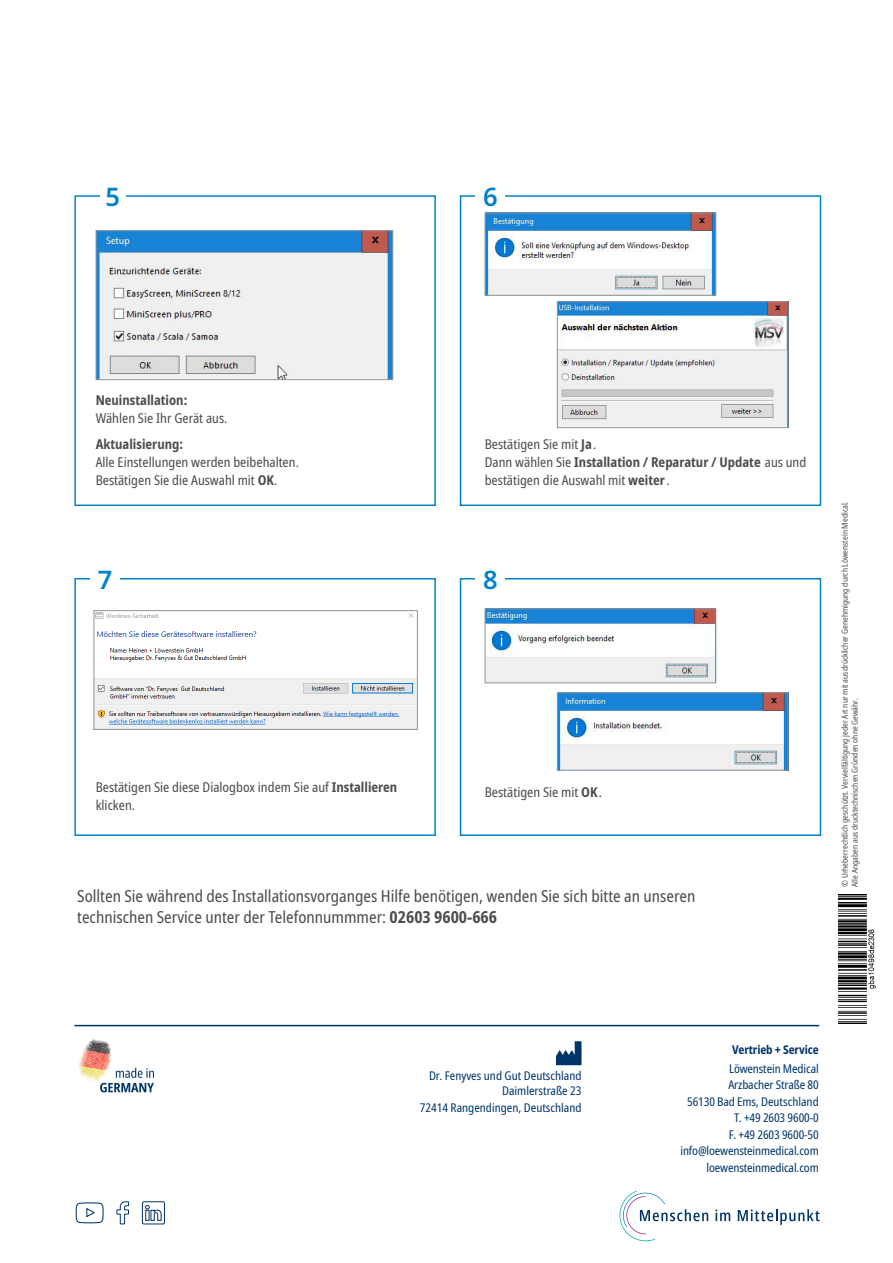
<style>
.page{position:relative;width:893px;height:1263px;background:#fff}
.page>*{position:absolute;margin:0;border:0;box-sizing:border-box;transform-origin:0 0}
.t1{font:600 25.5px "Noto Sans";color:#0082c8}
.t2{font:condensed 16.5px/21px "Noto Sans";color:#4b4c4d}
.t3{font:condensed 13.5px/18px "Noto Sans";color:#4b4c4d}
.t4{font:700 condensed 13.5px "Noto Sans";color:#4b4c4d}
.t5{font:condensed 12px/16.5px "Noto Sans";letter-spacing:-.01em;color:#00356a;text-align:right}
.t6{font:700 condensed 12px "Noto Sans";letter-spacing:-.01em;color:#00356a}
.t7{font:condensed 8.25px "Noto Sans";color:#4b4c4d}
.s1{font-weight:700}
</style>
<div class="page">
<svg style="left:556px;top:1041px;width:26px;height:24px"></svg>
<hr style="left:74px;top:1025px;width:745px;height:1px;background:#00356a">
<svg style="left:141px;top:1201px;width:24px;height:24px"></svg>
<svg style="left:116px;top:1201px;width:14px;height:24px"></svg>
<svg style="left:75px;top:1202px;width:29px;height:22px"></svg>
<img style="left:79px;top:1039px;width:32px;height:43px">
<svg style="left:100px;top:1068px;width:54px;height:24px"></svg>
<svg style="left:619px;top:1191px;width:89px;height:51px"></svg>
<svg style="left:715px;top:1209px;width:15px;height:12px"></svg>
<svg style="left:738px;top:1209px;width:82px;height:16px"></svg>
<img style="left:839px;top:895px;width:36px;height:129px">
<div style="left:74px;top:195px;width:362px;height:311px;border:2px solid #0082c8"></div>
<div style="left:460px;top:195px;width:361px;height:311px;border:2px solid #0082c8"></div>
<div style="left:460px;top:578px;width:361px;height:258px;border:2px solid #0082c8"></div>
<div style="left:74px;top:578px;width:362px;height:258px;border:2px solid #0082c8"></div>
<div style="left:100px;top:179px;width:25px;height:27px;background:#fff"></div>
<div style="left:476px;top:179px;width:29px;height:32px;background:#fff"></div>
<div style="left:476px;top:561px;width:29px;height:33px;background:#fff"></div>
<div style="left:90px;top:561px;width:30px;height:33px;background:#fff"></div>
<img style="left:98px;top:232px;width:293px;height:146px">
<div style="left:96px;top:230px;width:297px;height:150px;border:1px solid #939598"></div>
<img style="left:96px;top:612px;width:320px;height:116px">
<div style="left:94px;top:610px;width:324px;height:120px;border:1px solid #939598"></div>
<img style="left:487px;top:215px;width:227px;height:79px">
<div style="left:485px;top:213px;width:231px;height:83px;border:1px solid #939598"></div>
<img style="left:487px;top:610px;width:227px;height:71px">
<div style="left:485px;top:608px;width:231px;height:75px;border:1px solid #939598"></div>
<img style="left:559px;top:303px;width:227px;height:123px">
<div style="left:557px;top:301px;width:231px;height:127px;border:1px solid #939598"></div>
<img style="left:559px;top:694px;width:227px;height:74px">
<div style="left:557px;top:692px;width:231px;height:78px;border:1px solid #939598"></div>
<p class="t1" style="left:105px;top:182px;width:16px">5</p>
<p class="t1" style="left:483px;top:182px;width:16px">6</p>
<p class="t4" style="left:96px;top:390px;width:93px">Neuinstallation:</p>
<p class="t3" style="left:96px;top:409px;width:133px">Wählen Sie Ihr Gerät aus.</p>
<p class="t4" style="left:96px;top:435px;width:89px">Aktualisierung:</p>
<p class="t3" style="left:96px;top:454px;width:205px">Alle Einstellungen werden beibehalten.<br>Bestätigen Sie die Auswahl mit <span class="s1">OK</span>.</p>
<p class="t3" style="left:485px;top:435px;width:113px">Bestätigen Sie mit <span class="s1">Ja</span>.</p>
<p class="t3" style="left:485px;top:453px;width:323px">Dann wählen Sie <span class="s1">Installation / Reparatur / Update</span> aus und bestätigen die Auswahl mit <span class="s1">weiter</span>.</p>
<p class="t1" style="left:98px;top:565px;width:16px">7</p>
<p class="t1" style="left:483px;top:565px;width:16px">8</p>
<p class="t3" style="left:96px;top:778px;width:303px">Bestätigen Sie diese Dialogbox indem Sie auf <span class="s1">Installieren </span>klicken.</p>
<p class="t3" style="left:485px;top:783px;width:119px">Bestätigen Sie mit <span class="s1">OK</span>.</p>
<p class="t2" style="left:77px;top:886px;width:620px">Sollten Sie während des Installationsvorganges Hilfe benötigen, wenden Sie sich bitte an unseren technischen Service unter der Telefonnummmer: <span class="s1">02603 9600-666</span></p>
<p class="t7" style="left:839px;top:887px;width:387px;rotate:-90deg">© Urheberrechtlich geschützt. Vervielfältigung jeder Art nur mit ausdrücklicher Genehmigung durch Löwenstein Medical.</p>
<p class="t7" style="left:849px;top:887px;width:190px;rotate:-90deg">Alle Angaben aus drucktechnischen Gründen ohne Gewähr.</p>
<p class="t5" style="left:429px;top:1069px;width:154px;line-height:15px">Dr. Fenyves und Gut Deutschland<br>Daimlerstraße 23</p>
<p class="t5" style="left:420px;top:1099px;width:163px">72414 Rangendingen, Deutschland</p>
<p class="t6" style="left:732px;top:1041px;width:88px">Vertrieb + Service</p>
<p class="t5" style="left:729px;top:1060px;width:91px">Löwenstein Medical</p>
<p class="t5" style="left:687px;top:1077px;width:133px">Arzbacher Straße 80<br>56130 Bad Ems, Deutschland</p>
<p class="t5" style="left:734px;top:1110px;width:86px">T. +49 2603 9600-0</p>
<p class="t5" style="left:729px;top:1126px;width:91px">F. +49 2603 9600-50</p>
<p class="t5" style="left:680px;top:1143px;width:140px">info@loewensteinmedical.com</p>
<p class="t5" style="left:707px;top:1159px;width:114px">loewensteinmedical.com</p>
</div>
